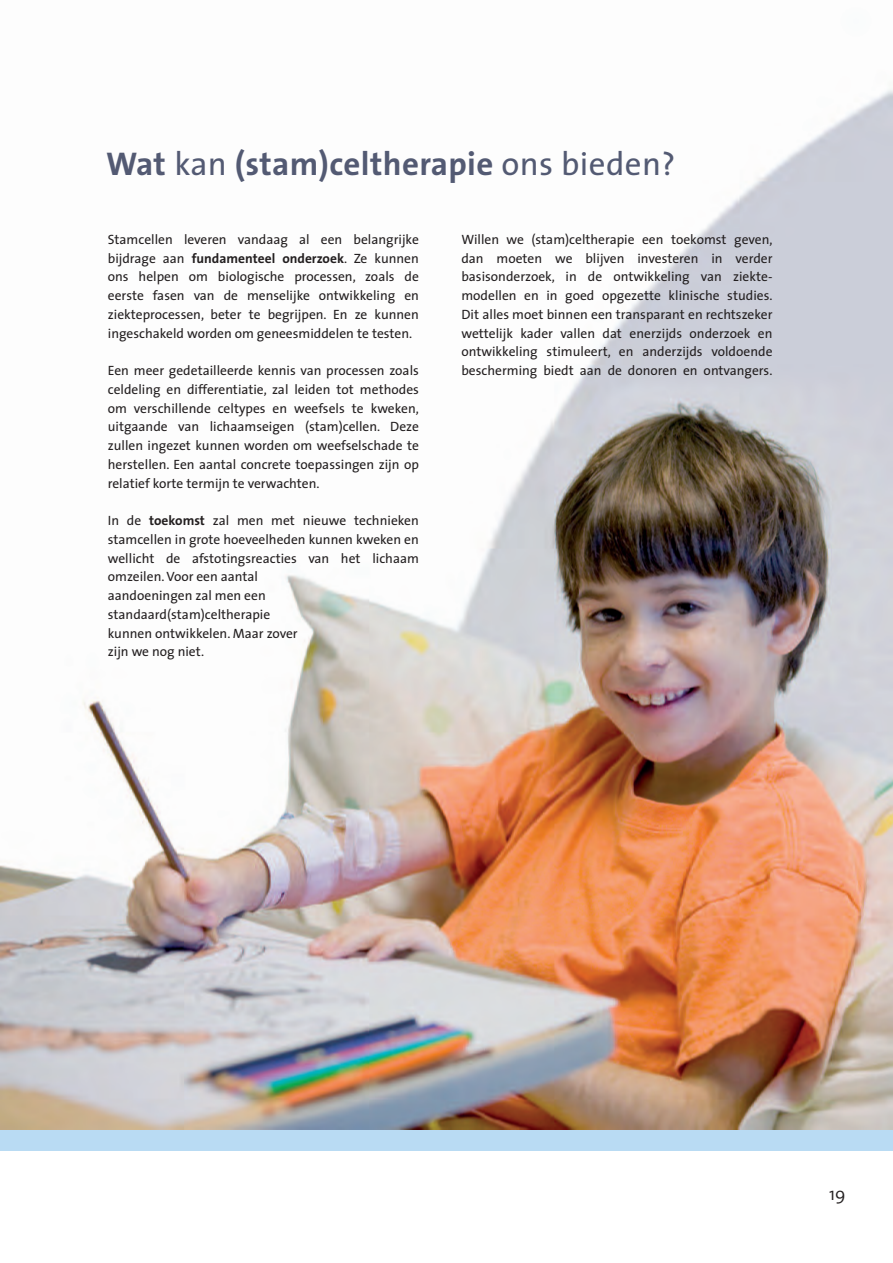
<style>
.page{position:relative;width:893px;height:1263px;background:#fff}
.page>*{position:absolute;margin:0;border:0;box-sizing:border-box;transform-origin:0 0}
.t1{font:700 33px "The Sans B7";letter-spacing:.01em;color:#535a73}
.t2{font:300 18px "The Sans";color:#231f20}
.t3{font:13.5px/18.8px "The Sans";color:#231f20;text-align:justify}
.s1{font-family:"The Sans";font-weight:400}
.s2{font-weight:700}
</style>
<div class="page">
<div style="left:0;top:810px;width:893px;height:340px;background:#b9dbf3"></div>
<img style="left:0;top:89px;width:893px;height:1040px">
<h1 class="t1" style="left:106px;top:147px;width:570px">Wat <span class="s1">kan</span> (stam)celtherapie <span class="s1">ons bieden?</span></h1>
<p class="t3" style="left:108px;top:231px;width:313px">Stamcellen leveren vandaag al een belangrijke bijdrage aan <span class="s2">fundamenteel onderzoek</span>. Ze kunnen ons helpen om biologische processen, zoals de eerste fasen van de menselijke ontwikkeling en ziekteprocessen, beter te begrijpen. En ze kunnen ingeschakeld worden om geneesmiddelen te testen.</p>
<p class="t3" style="left:108px;top:362px;width:313px">Een meer gedetailleerde kennis van processen zoals celdeling en differentiatie, zal leiden tot methodes om verschillende celtypes en weefsels te kweken, uitgaande van lichaamseigen (stam)cellen. Deze zullen ingezet kunnen worden om weefselschade te herstellen. Een aantal concrete toepassingen zijn op relatief korte termijn te verwachten.</p>
<p class="t3" style="left:108px;top:512px;width:313px;text-align:left">In de <span class="s2">toekomst</span> zal men met nieuwe technieken stamcellen in grote hoeveelheden kunnen kweken en wellicht de afstotingsreacties van het lichaam omzeilen. Voor een aantal<br>aandoeningen zal men een standaard(stam)celtherapie<br>kunnen ontwikkelen. Maar zover<br>zijn we nog niet.</p>
<p class="t3" style="left:461px;top:231px;width:313px">Willen we (stam)celtherapie een toekomst geven, dan moeten we blijven investeren in verder basisonderzoek, in de ontwikkeling van ziekte&shy;modellen en in goed opgezette klinische studies.<br>Dit alles moet binnen een transparant en rechtszeker wettelijk kader vallen dat enerzijds onderzoek en ontwikkeling stimuleert, en anderzijds voldoende bescherming biedt aan de donoren en ontvangers.</p>
<h2 class="t2" style="left:829px;top:1188px;width:18px">19</h2>
</div>
